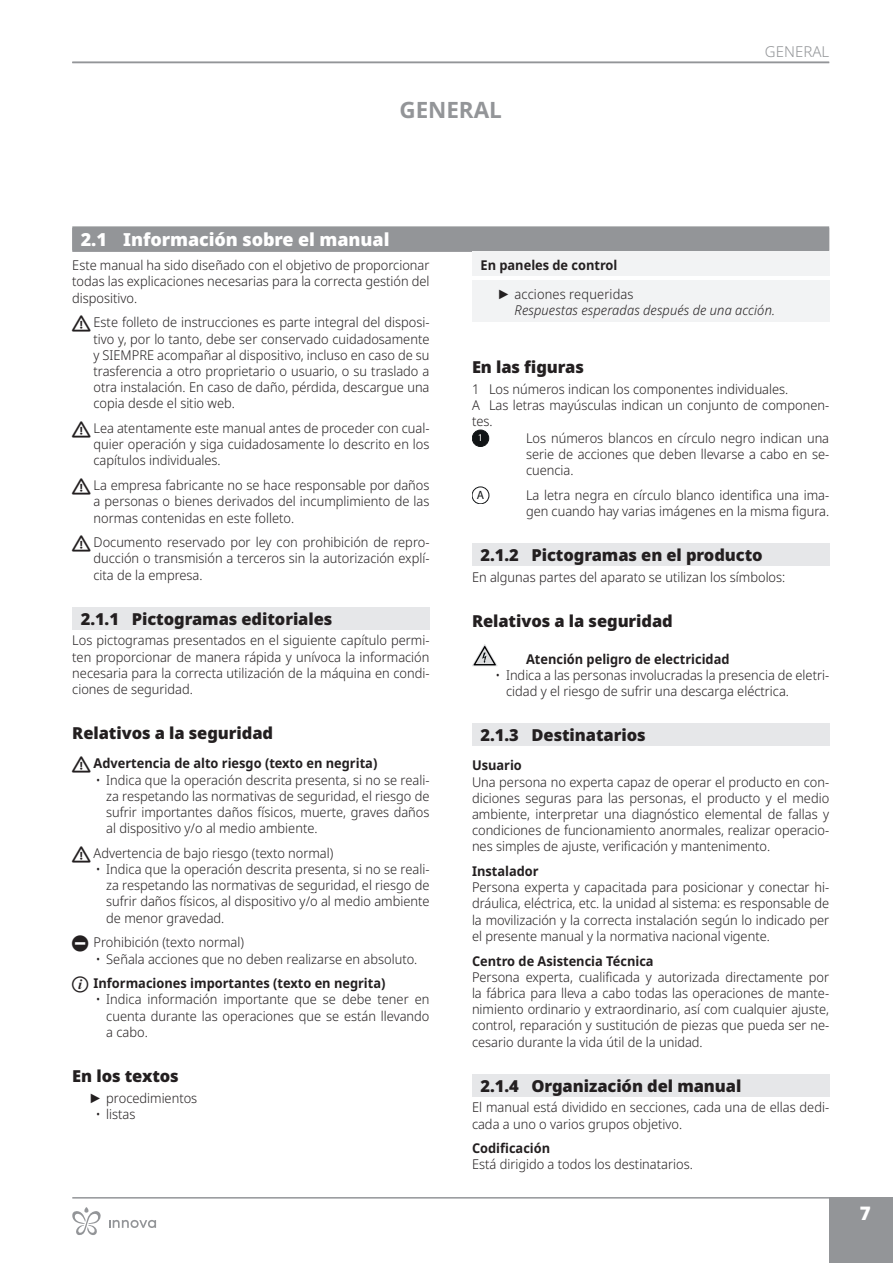
<style>
.page{position:relative;width:893px;height:1263px;background:#fff}
.page>*{position:absolute;margin:0;border:0;box-sizing:border-box;transform-origin:0 0}
.t1{font:700 22.5px "Noto Sans";letter-spacing:-.005em;color:#939598}
.t2{font:900 18.75px "Noto Sans";color:#fff}
.t3{font:900 18px "Noto Sans";letter-spacing:-.005em;color:#fff}
.t4{font:900 16.5px "Noto Sans";letter-spacing:-.005em;color:#231f20}
.t5{font:300 15px "Noto Sans";color:#939598}
.t6{font:300 13.5px/16.2px "Noto Sans";color:#231f20;text-align:justify;scale:.95 1}
.t7{font:700 13.5px/29px "Noto Sans";color:#231f20;scale:.95 1}
.t8{font:italic 300 13.5px "Noto Sans";letter-spacing:.01em;color:#231f20;scale:.95 1}
.t9{font:12px "Myriad Pro";color:#111416}
.t10{font:10.35px "Myriad Pro";color:#fff}
.s1{font-family:"Arial";font-weight:400}
.s2{font-weight:300}
</style>
<div class="page">
<hr style="left:72px;top:1197px;width:757px;height:1px;background:#939598">
<div style="left:829px;top:1197px;width:64px;height:66px;background:#939598"></div>
<hr style="left:72px;top:62px;width:757px;height:1px;background:#939598">
<div style="left:72px;top:228px;width:757px;height:24px;background:#939598"></div>
<div style="left:72px;top:226px;width:757px;height:24px;background:#939598"></div>
<div style="left:72px;top:607px;width:357px;height:23px;background:#e6e7e9"></div>
<div style="left:472px;top:252px;width:357px;height:24px;background:#f2f3f4"></div>
<div style="left:472px;top:280px;width:357px;height:25px;background:#f2f3f4"></div>
<div style="left:472px;top:297px;width:357px;height:24px;background:#f2f3f4"></div>
<div style="left:472px;top:543px;width:357px;height:23px;background:#e6e7e9"></div>
<div style="left:472px;top:724px;width:357px;height:22px;background:#e6e7e9"></div>
<div style="left:472px;top:1074px;width:357px;height:23px;background:#e6e7e9"></div>
<div style="left:472px;top:430px;width:17px;height:16px;background:#111416;border-radius:50%"></div>
<div style="left:472px;top:430px;width:17px;height:17px;border:1px solid #111416;border-radius:50%"></div>
<div style="left:472px;top:487px;width:17px;height:17px;border:1px solid #111416;border-radius:50%"></div>
<svg style="left:472px;top:644px;width:25px;height:22px"></svg>
<svg style="left:109px;top:1220px;width:47px;height:8px"></svg>
<svg style="left:72px;top:1207px;width:29px;height:28px"></svg>
<h1 class="t1" style="left:400px;top:94px;width:104px">GENERAL</h1>
<p class="t5" style="left:765px;top:41px;width:21px">General</p>
<h3 class="t3" style="left:81px;top:225px;width:310px">2.1 Información sobre el manual</h3>
<p class="t6" style="left:72px;top:258px;width:378px">Este manual ha sido diseñado con el objetivo de proporcionar todas las explicaciones necesarias para la correcta gestión del dispositivo.</p>
<p class="t6" style="left:94px;top:315px;width:355px">Este folleto de instrucciones es parte integral del disposi&shy;tivo y, por lo tanto, debe ser conservado cuidadosamente y SIEMPRE acompañar al dispositivo, incluso en caso de su trasferencia a otro proprietario o usuario, o su traslado a otra instalación. En caso de daño, pérdida, descargue una copia desde el sitio web.</p>
<p class="t6" style="left:94px;top:420px;width:355px">Lea atentamente este manual antes de proceder con cual&shy;quier operación y siga cuidadosamente lo descrito en los capítulos individuales.</p>
<p class="t6" style="left:94px;top:477px;width:355px">La empresa fabricante no se hace responsable por daños a personas o bienes derivados del incumplimiento de las normas contenidas en este folleto.</p>
<p class="t6" style="left:94px;top:535px;width:355px">Documento reservado por ley con prohibición de repro&shy;ducción o transmisión a terceros sin la autorización explí&shy;cita de la empresa.</p>
<p class="t4" style="left:81px;top:606px;width:253px">2.1.1 Pictogramas editoriales</p>
<p class="t6" style="left:72px;top:633px;width:377px">Los pictogramas presentados en el siguiente capítulo permi&shy;ten proporcionar de manera rápida y unívoca la información necesaria para la correcta utilización de la máquina en condi&shy;ciones de seguridad.</p>
<p class="t4" style="left:72px;top:721px;width:202px">Relativos a la seguridad</p>
<p class="t7" style="left:94px;top:749px;width:300px">Advertencia de alto riesgo (texto en negrita)</p>
<p class="t6" style="left:106px;top:772px;width:342px;text-indent:-11px">• Indica que la operación descrita presenta, si no se reali&shy;za respetando las normativas de seguridad, el riesgo de sufrir importantes daños físicos, muerte, graves daños al dispositivo y/o al medio ambiente.</p>
<p class="t6" style="left:94px;top:845px;width:254px">Advertencia de bajo riesgo (texto normal)</p>
<p class="t6" style="left:106px;top:861px;width:342px;text-indent:-11px">• Indica que la operación descrita presenta, si no se reali&shy;za respetando las normativas de seguridad, el riesgo de sufrir daños físicos, al dispositivo y/o al medio ambiente de menor gravedad.</p>
<p class="t6" style="left:94px;top:935px;width:160px">Prohibición (texto normal)</p>
<p class="t6" style="left:96px;top:951px;width:340px">• Señala acciones que no deben realizarse en absoluto.</p>
<p class="t7" style="left:94px;top:969px;width:309px">Informaciones importantes (texto en negrita)</p>
<p class="t6" style="left:106px;top:992px;width:342px;text-indent:-11px">• Indica información importante que se debe tener en cuenta durante las operaciones que se están llevando a cabo.</p>
<p class="t4" style="left:72px;top:1064px;width:108px">En los textos</p>
<p class="t6" style="left:89px;top:1090px;width:115px"><span class="s1">►</span> procedimientos</p>
<p class="t6" style="left:96px;top:1106px;width:43px">• listas</p>
<p class="t7" style="left:497px;top:251px;width:145px;text-indent:-17px">En paneles de control <span class="s1">►</span> <span class="s2">acciones requeridas</span></p>
<p class="t8" style="left:514px;top:301px;width:276px">Respuestas esperadas después de una acción.</p>
<p class="t4" style="left:472px;top:355px;width:113px">En las figuras</p>
<p class="t6" style="left:472px;top:381px;width:377px;text-align:left">1 Los números indican los componentes individuales.<br>A Las letras mayúsculas indican un conjunto de componen&shy;tes.</p>
<p class="t10" style="left:478px;top:431px;width:7px">1</p>
<p class="t6" style="left:526px;top:430px;width:321px">Los números blancos en círculo negro indican una serie de acciones que deben llevarse a cabo en se&shy;cuencia.</p>
<p class="t9" style="left:477px;top:487px;width:9px">A</p>
<p class="t6" style="left:526px;top:487px;width:321px">La letra negra en círculo blanco identifica una ima&shy;gen cuando hay varias imágenes en la misma figura.</p>
<p class="t4" style="left:480px;top:543px;width:284px">2.1.2 Pictogramas en el producto</p>
<p class="t6" style="left:472px;top:569px;width:331px">En algunas partes del aparato se utilizan los símbolos:</p>
<p class="t4" style="left:472px;top:608px;width:202px">Relativos a la seguridad</p>
<p class="t7" style="left:526px;top:645px;width:216px">Atención peligro de electricidad</p>
<p class="t6" style="left:506px;top:667px;width:342px;text-indent:-11px">• Indica a las personas involucradas la presencia de eletri&shy;cidad y el riesgo de sufrir una descarga eléctrica.</p>
<p class="t4" style="left:480px;top:723px;width:167px">2.1.3 Destinatarios</p>
<p class="t7" style="left:472px;top:751px;width:54px">Usuario</p>
<p class="t6" style="left:472px;top:774px;width:377px">Una persona no experta capaz de operar el producto en con&shy;diciones seguras para las personas, el producto y el medio ambiente, interpretar una diagnóstico elemental de fallas y condiciones de funcionamiento anormales, realizar operacio&shy;nes simples de ajuste, verificación y mantenimento.</p>
<p class="t7" style="left:472px;top:857px;width:72px">Instalador</p>
<p class="t6" style="left:472px;top:879px;width:377px">Persona experta y capacitada para posicionar y conectar hi&shy;dráulica, eléctrica, etc. la unidad al sistema: es responsable de la movilización y la correcta instalación según lo indicado per el presente manual y la normativa nacional vigente.</p>
<p class="t7" style="left:472px;top:946px;width:193px">Centro de Asistencia Técnica</p>
<p class="t6" style="left:472px;top:969px;width:377px">Persona experta, cualificada y autorizada directamente por la fábrica para lleva a cabo todas las operaciones de mante&shy;nimiento ordinario y extraordinario, así com cualquier ajuste, control, reparación y sustitución de piezas que pueda ser ne&shy;cesario durante la vida útil de la unidad.</p>
<p class="t4" style="left:480px;top:1073px;width:262px">2.1.4 Organización del manual</p>
<p class="t6" style="left:472px;top:1100px;width:377px">El manual está dividido en secciones, cada una de ellas dedi&shy;cada a uno o varios grupos objetivo.</p>
<p class="t7" style="left:472px;top:1134px;width:84px">Codificación</p>
<p class="t6" style="left:472px;top:1157px;width:234px">Está dirigido a todos los destinatarios.</p>
<h2 class="t2" style="left:860px;top:1199px;width:12px">7</h2>
</div>
